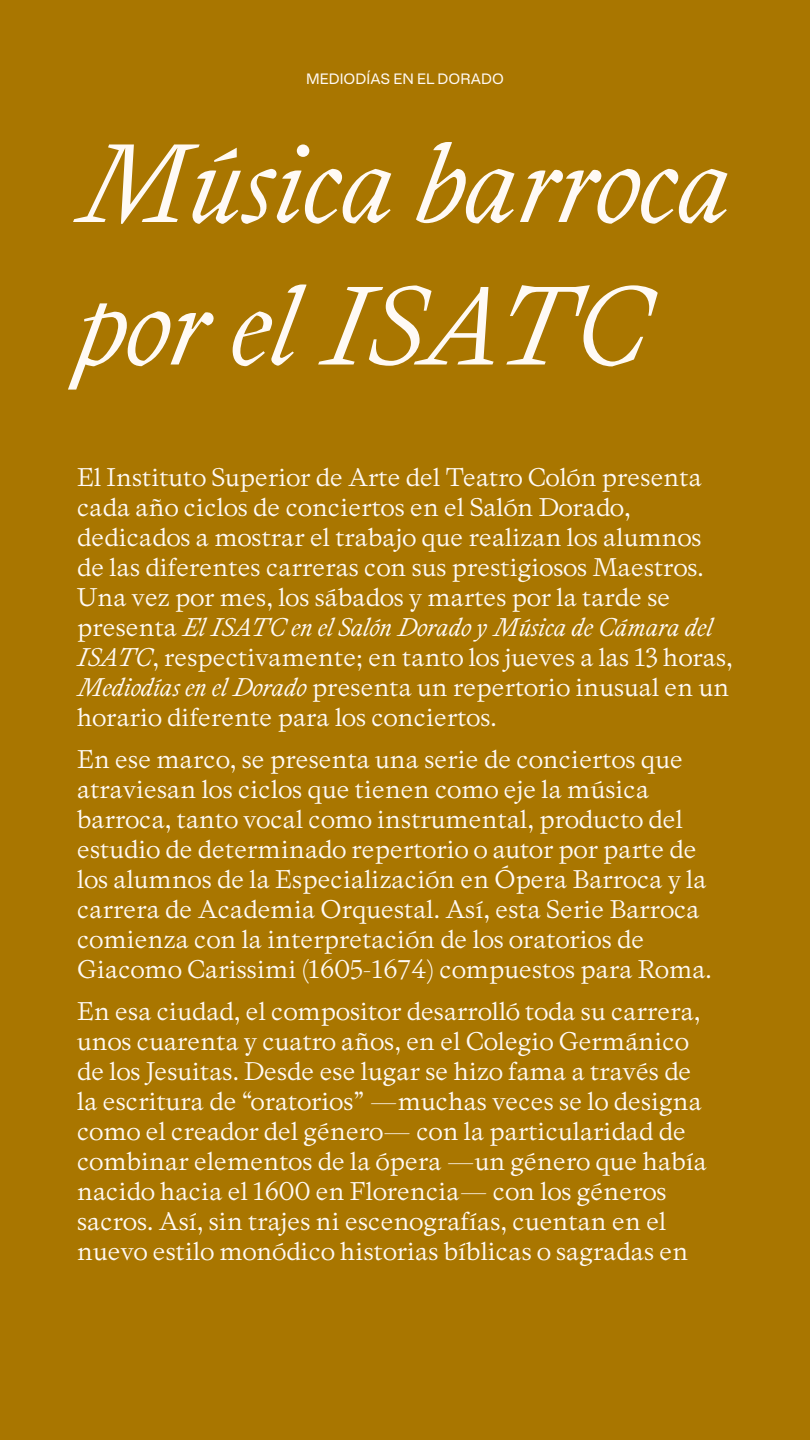
<style>
.page{position:relative;width:810px;height:1440px;background:#a97600}
.page>*{position:absolute;margin:0;border:0;box-sizing:border-box;transform-origin:0 0}
.t1{font:italic 300 114px/142.5px "Colon Serif";color:#fffaf5}
.t2{font:300 26.25px/30px "Colon Serif";color:#fffaf5}
.t3{font:15px "Brut Grotesque";color:#fffaf5}
.s1{font-style:italic}
</style>
<div class="page">
<p class="t3" style="left:306px;top:70px;width:199px">MEDIODÍAS EN EL DORADO</p>
<h1 class="t1" style="left:77px;top:115px;width:657px">Música barroca por el ISATC</h1>
<p class="t2" style="left:77px;top:462px;width:657px">El Instituto Superior de Arte del Teatro Colón presenta cada año ciclos de conciertos en el Salón Dorado, dedicados a mostrar el trabajo que realizan los alumnos de las diferentes carreras con sus prestigiosos Maestros.<br>Una vez por mes, los sábados y martes por la tarde se presenta <span class="s1">El ISATC en el Salón Dorado y Música de Cámara del ISATC</span>, respectivamente; en tanto los jueves a las 13 horas, <span class="s1">Mediodías en el Dorado</span> presenta un repertorio inusual en un horario diferente para los conciertos.</p>
<p class="t2" style="left:77px;top:744px;width:636px">En ese marco, se presenta una serie de conciertos que atraviesan los ciclos que tienen como eje la música barroca, tanto vocal como instrumental, producto del estudio de determinado repertorio o autor por parte de los alumnos de la Especialización en Ópera Barroca y la carrera de Academia Orquestal. Así, esta Serie Barroca comienza con la interpretación de los oratorios de Giacomo Carissimi (1605-1674) compuestos para Roma.</p>
<p class="t2" style="left:77px;top:996px;width:631px">En esa ciudad, el compositor desarrolló toda su carrera, unos cuarenta y cuatro años, en el Colegio Germánico de los Jesuitas. Desde ese lugar se hizo fama a través de la escritura de “oratorios” —muchas veces se lo designa como el creador del género— con la particularidad de combinar elementos de la ópera —un género que había nacido hacia el 1600 en Florencia— con los géneros sacros. Así, sin trajes ni escenografías, cuentan en el nuevo estilo monódico historias bíblicas o sagradas en</p>
</div>
